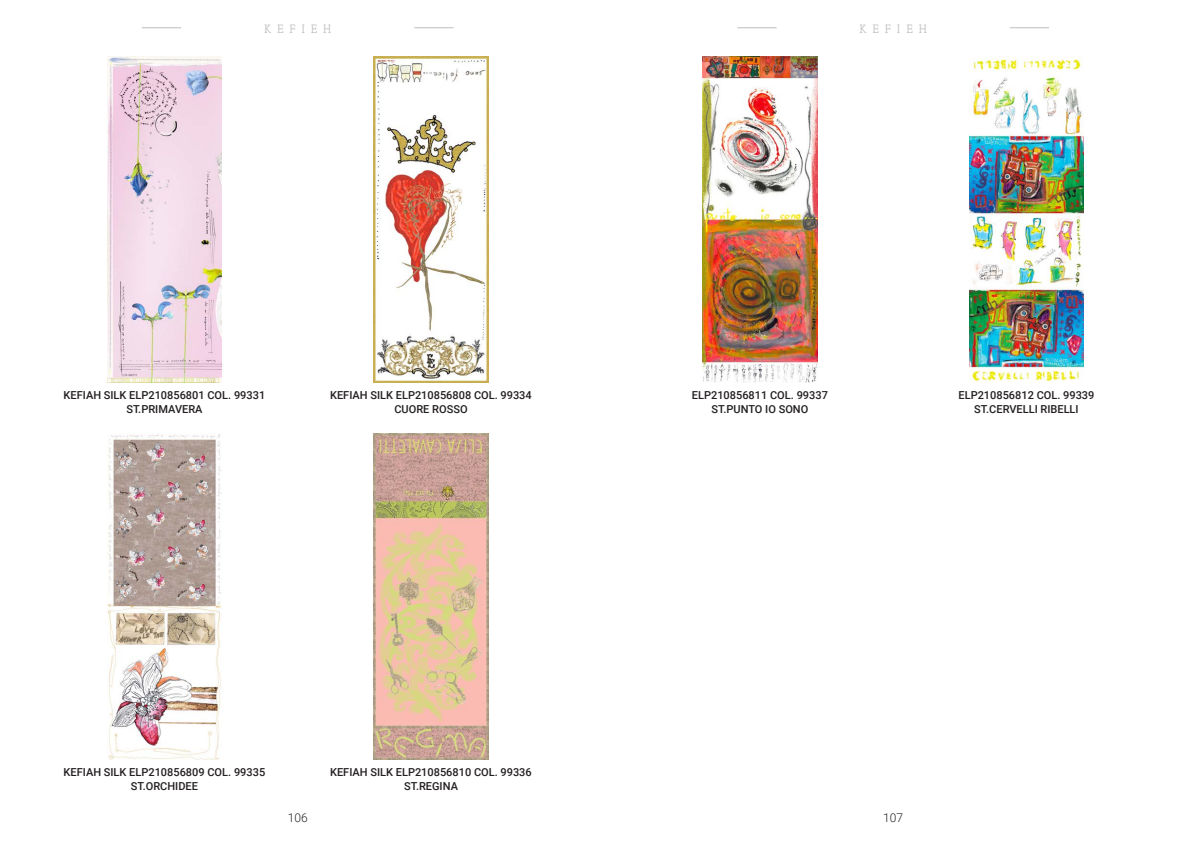
<style>
.page{position:relative;width:1191px;height:842px;background:#fff}
.page>*{position:absolute;margin:0;border:0;box-sizing:border-box;transform-origin:0 0}
.t1{font:12px "Antic Slab";letter-spacing:.49em;color:#bcbdc0}
.t2{font:300 12px "Roboto";color:#231f20}
.CODICE2{font:500 11px "Roboto";color:#231f20}
</style>
<div class="page">
<img style="left:969px;top:57px;width:114px;height:326px">
<img style="left:703px;top:57px;width:114px;height:326px">
<img style="left:374px;top:57px;width:114px;height:326px">
<img style="left:107px;top:57px;width:114px;height:326px">
<img style="left:374px;top:434px;width:114px;height:326px">
<img style="left:107px;top:434px;width:114px;height:326px">
<hr style="left:1009px;top:28px;width:40px;height:1px;background:#bcbdc0">
<hr style="left:737px;top:28px;width:39px;height:1px;background:#bcbdc0">
<hr style="left:414px;top:28px;width:39px;height:1px;background:#bcbdc0">
<hr style="left:142px;top:28px;width:39px;height:1px;background:#bcbdc0">
<p class="t1" style="left:264px;top:21px;width:69px">KEFIEH</p>
<p class="t1" style="left:859px;top:21px;width:69px">KEFIEH</p>
<p class="CODICE2" style="left:64px;top:388px;width:203px">KEFIAH SILK ELP210856801 COL. 99331</p>
<p class="CODICE2" style="left:126px;top:401px;width:78px">ST.PRIMAVERA</p>
<p class="CODICE2" style="left:330px;top:388px;width:203px">KEFIAH SILK ELP210856808 COL. 99334</p>
<p class="CODICE2" style="left:394px;top:401px;width:75px">CUORE ROSSO</p>
<p class="CODICE2" style="left:692px;top:388px;width:137px">ELP210856811 COL. 99337</p>
<p class="CODICE2" style="left:711px;top:401px;width:98px">ST.PUNTO IO SONO</p>
<p class="CODICE2" style="left:958px;top:388px;width:137px">ELP210856812 COL. 99339</p>
<p class="CODICE2" style="left:974px;top:401px;width:106px">ST.CERVELLI RIBELLI</p>
<p class="CODICE2" style="left:64px;top:765px;width:203px">KEFIAH SILK ELP210856809 COL. 99335</p>
<p class="CODICE2" style="left:131px;top:778px;width:69px">ST.ORCHIDEE</p>
<p class="CODICE2" style="left:330px;top:765px;width:203px">KEFIAH SILK ELP210856810 COL. 99336</p>
<p class="CODICE2" style="left:404px;top:778px;width:55px">ST.REGINA</p>
<p class="t2" style="left:288px;top:809px;width:21px">106</p>
<p class="t2" style="left:883px;top:809px;width:21px">107</p>
</div>
